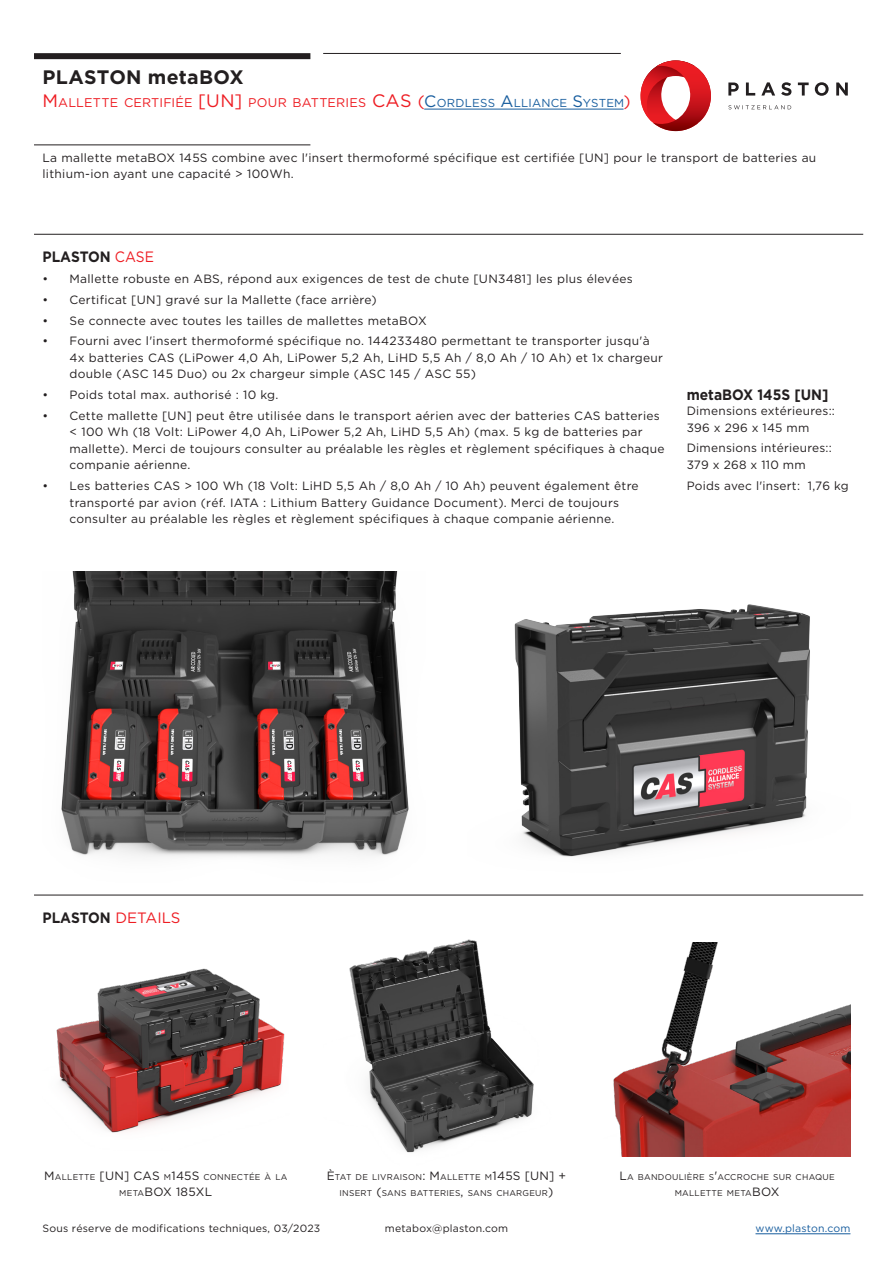
<style>
.page{position:relative;width:893px;height:1263px;background:#fff}
.page>*{position:absolute;margin:0;border:0;box-sizing:border-box;transform-origin:0 0}
.t1{font:700 19.5px "Gotham";letter-spacing:.015em;color:#231f20}
.t2{font:700 15px "Gotham";color:#231f20;scale:.92 1}
.t3{font:12.6px "Gotham";letter-spacing:.015em;color:#ee1d23}
.t4{font:12px/16.5px "Gotham";letter-spacing:.025em;color:#231f20}
.t5{font:12px "Gotham";letter-spacing:.02em;color:#231f20}
.t6{font:11.55px "Gotham";letter-spacing:.02em;color:#175d9e}
.t7{font:10.5px "Gotham";letter-spacing:.02em;color:#231f20}
.t8{font:10.5px "Gotham";letter-spacing:.015em;color:#175d9e}
.t9{font:8.4px/16.5px "Gotham";letter-spacing:.03em;color:#231f20;text-align:center}
.s1{font-size:18px}
.s2{font-size:16.5px;color:#ee1d23}
.s3{font-size:16.5px}
.s4{font-weight:400;color:#ee1d23}
.s5{font-size:8.4px}
.s6{font-size:12px}
</style>
<div class="page">
<svg style="left:728px;top:82px;width:120px;height:14px"></svg>
<svg style="left:728px;top:105px;width:63px;height:4px"></svg>
<img style="left:640px;top:69px;width:13px;height:54px">
<img style="left:653px;top:61px;width:58px;height:70px">
<hr style="left:755px;top:1233px;width:95px;height:1px;background:#175d9e">
<hr style="left:323px;top:53px;width:298px;height:1px;background:#231f20">
<div style="left:34px;top:53px;width:276px;height:6px;background:#231f20"></div>
<hr style="left:34px;top:234px;width:829px;height:1px;background:#231f20">
<hr style="left:34px;top:895px;width:829px;height:1px;background:#231f20">
<hr style="left:34px;top:145px;width:276px;height:1px;background:#231f20">
<img style="left:514px;top:604px;width:296px;height:253px">
<img style="left:61px;top:572px;width:348px;height:285px">
<img style="left:56px;top:968px;width:229px;height:165px">
<img style="left:613px;top:943px;width:237px;height:213px">
<img style="left:349px;top:939px;width:185px;height:214px">
<hr style="left:424px;top:109px;width:200px;height:1px;background:#175d9e">
<h1 class="t1" style="left:43px;top:66px;width:203px">PLASTON metaBOX</h1>
<p class="t3" style="left:43px;top:95px;width:343px"><span class="s1">M</span> ALLETTE CERTIFIÉE <span class="s1">[UN]</span> POUR BATTERIES <span class="s1">CAS</span></p>
<p class="t6" style="left:418px;top:96px;width:214px"><span class="s2">(</span><span class="s3">C</span>ORDLESS <span class="s3">A</span>LLIANCE <span class="s3">S</span>YSTEM<span class="s2">)</span></p>
<p class="t4" style="left:43px;top:149px;width:775px">La mallette metaBOX 145S combine avec l'insert thermoformé spécifique est certifiée [UN] pour le transport de batteries au lithium-ion ayant une capacité &gt; 100Wh.</p>
<p class="t2" style="left:43px;top:248px;width:123px">PLASTON <span class="s4">CASE</span></p>
<p class="t4" style="left:43px;top:270px;width:592px">• Mallette robuste en ABS, répond aux exigences de test de chute [UN3481] les plus élevées</p>
<p class="t4" style="left:43px;top:291px;width:336px">• Certificat [UN] gravé sur la Mallette (face arrière)</p>
<p class="t4" style="left:43px;top:312px;width:386px">• Se connecte avec toutes les tailles de mallettes metaBOX</p>
<p class="t4" style="left:70px;top:333px;width:595px;text-indent:-27px">• Fourni avec l'insert thermoformé spécifique no. 144233480 permettant te transporter jusqu'à<br>4x batteries CAS (LiPower 4,0 Ah, LiPower 5,2 Ah, LiHD 5,5 Ah / 8,0 Ah / 10 Ah) et 1x chargeur double (ASC 145 Duo) ou 2x chargeur simple (ASC 145 / ASC 55)</p>
<p class="t4" style="left:43px;top:386px;width:237px">• Poids total max. authorisé : 10 kg.</p>
<p class="t4" style="left:70px;top:407px;width:597px;text-indent:-27px">• Cette mallette [UN] peut être utilisée dans le transport aérien avec der batteries CAS batteries &lt; 100 Wh (18 Volt: LiPower 4,0 Ah, LiPower 5,2 Ah, LiHD 5,5 Ah) (max. 5 kg de batteries par mallette). Merci de toujours consulter au préalable les règles et règlement spécifiques à chaque companie aérienne.</p>
<p class="t4" style="left:70px;top:477px;width:571px;text-indent:-27px">• Les batteries CAS &gt; 100 Wh (18 Volt: LiHD 5,5 Ah / 8,0 Ah / 10 Ah) peuvent également être transporté par avion (réf. IATA : Lithium Battery Guidance Document). Merci de toujours consulter au préalable les règles et règlement spécifiques à chaque companie aérienne.</p>
<p class="t2" style="left:687px;top:386px;width:156px">metaBOX 145S [UN]</p>
<p class="t4" style="left:687px;top:402px;width:150px">Dimensions extérieures::<br>396 x 296 x 145 mm</p>
<p class="t4" style="left:687px;top:440px;width:147px">Dimensions intérieures::<br>379 x 268 x 110 mm</p>
<p class="t4" style="left:687px;top:477px;width:163px">Poids avec l'insert: 1,76 kg</p>
<p class="t2" style="left:43px;top:909px;width:152px">PLASTON <span class="s4">DETAILS</span></p>
<p class="t5" style="left:44px;top:1169px;width:99px">M <span class="s5">ALLETTE</span> [UN] CAS</p>
<p class="t9" style="left:164px;top:1168px;width:125px">M<span class="s6">145S</span> CONNECTÉE À LA</p>
<p class="t5" style="left:119px;top:1185px;width:95px"><span class="s5">META</span>BOX 185XL</p>
<p class="t9" style="left:327px;top:1168px;width:241px"><span class="s6">È</span>TAT DE LIVRAISON<span class="s6">: M</span> ALLETTE M<span class="s6">145S [UN] +<br></span>INSERT <span class="s6">(</span>SANS BATTERIES<span class="s6">,</span> SANS CHARGEUR<span class="s6">)</span></p>
<p class="t7" style="left:43px;top:1223px;width:279px">Sous réserve de modifications techniques, 03/2023</p>
<p class="t7" style="left:385px;top:1223px;width:125px">metabox@plaston.com</p>
<p class="t9" style="left:619px;top:1168px;width:217px"><span class="s6">L</span>A BANDOULIÈRE S<span class="s6">'</span>ACCROCHE SUR CHAQUE<br>MALLETTE META<span class="s6">BOX</span></p>
<p class="t8" style="left:755px;top:1223px;width:96px">www.plaston.com</p>
</div>
